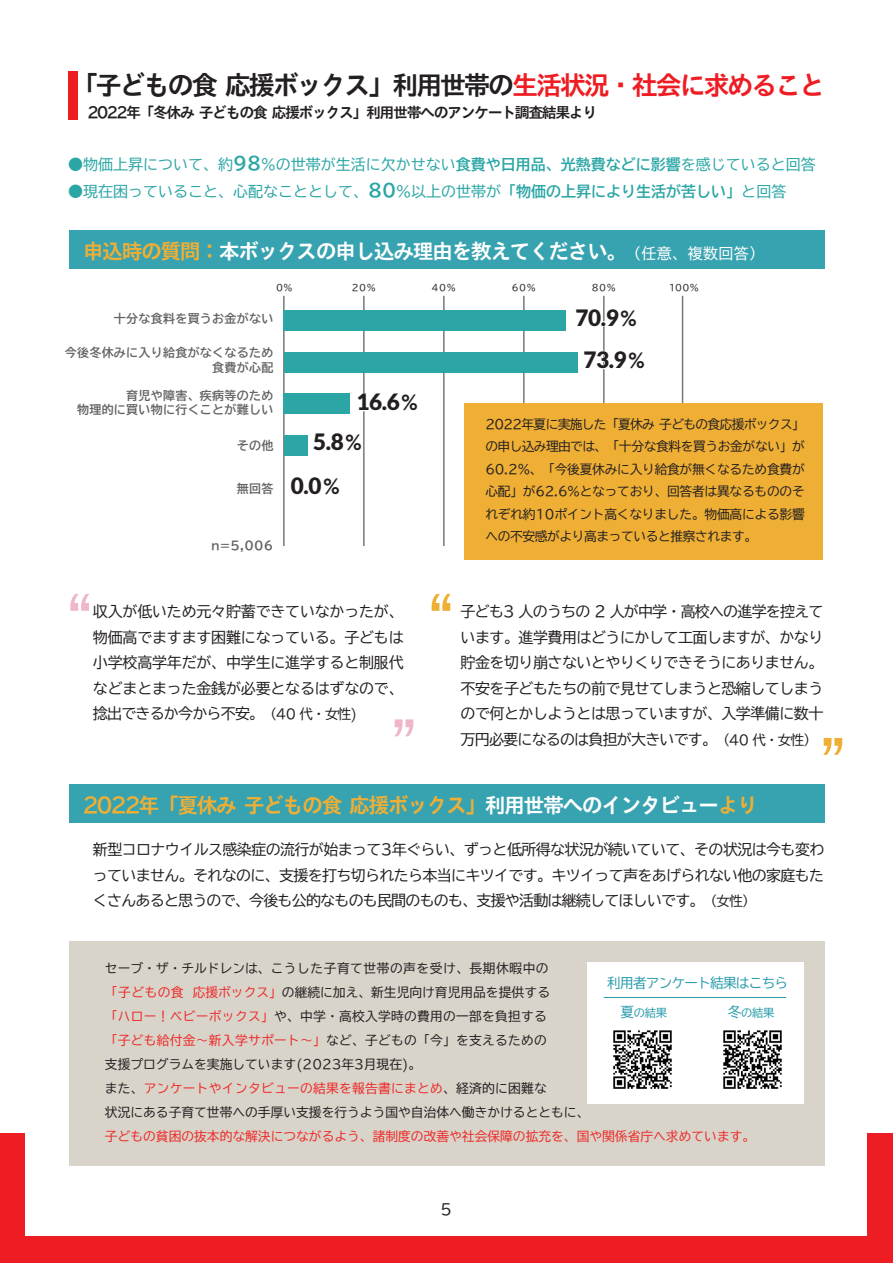
<style>
.page{position:relative;width:893px;height:1263px;background:#fff}
.page>*{position:absolute;margin:0;border:0;box-sizing:border-box;transform-origin:0 0}
.t1{font:26.55px "TB Go Std B";letter-spacing:-.1em;color:#231f20}
.t2{font:900 22.5px/42.6px "Lato";color:#231f20;text-align:center}
.t3{font:21px "TB Go Std B";letter-spacing:-.075em;color:#fff}
.t4{font:21px "TB Go Std B";letter-spacing:-.075em;color:#efaf35}
.t5{font:15px/25.5px "TBUD Go Std";letter-spacing:-.055em;color:#231f20;text-align:justify}
.t6{font:15px "TBUD Go Std";color:#2ba6a5}
.t7{font:15px "TB Go Std B";letter-spacing:-.1em;color:#231f20}
.t8{font:13.65px "TBUD Go Std";letter-spacing:-.06em;color:#299cad}
.t9{font:12.75px/24px "TBUD Go Std";letter-spacing:.02em;color:#231f20}
.t10{font:12.75px/22.5px "TBUD Go Std";color:#231f20;text-align:justify}
.t11{font:12.75px "TBUD Go Std";color:#ee2928}
.t12{font:700 12px/14.4px "TBUD Go Std";letter-spacing:.025em;color:#636366;text-align:right}
.t13{font:11.25px "TBUD Go Std";letter-spacing:-.02em;color:#299cad}
.t14{font:9px "TBUD Go Std";letter-spacing:-.055em;color:#231f20}
.s1{color:#ee1d23}
.s2{font-weight:700;font-size:18px}
.s3{font-weight:700}
.s4{color:#efaf35}
.s5{font-family:"TBUD Go Std";font-size:15px}
.s6{font-family:"Gill Sans Infant Std";font-weight:700}
.s7{font-size:13.5px}
.s8{color:#fff}
.s9{color:#ee2928}
.s10{font-size:13.65px}
</style>
<div class="page">
<div style="left:0;top:1134px;width:892px;height:129px;background:#ee1d23"></div>
<div style="left:26px;top:23px;width:841px;height:1212px;background:#fff"></div>
<hr style="left:892px;top:1134px;width:1px;height:129px;background:#ee1d23">
<div style="left:68px;top:71px;width:9px;height:48px;background:#ee1d23"></div>
<div style="left:69px;top:941px;width:755px;height:224px;background:#d8d4ca"></div>
<div style="left:587px;top:962px;width:217px;height:141px;background:#fff"></div>
<img style="left:613px;top:1030px;width:59px;height:59px">
<img style="left:723px;top:1030px;width:59px;height:59px">
<svg style="left:70px;top:594px;width:19px;height:17px"></svg>
<svg style="left:394px;top:719px;width:19px;height:17px"></svg>
<svg style="left:432px;top:594px;width:19px;height:17px"></svg>
<svg style="left:823px;top:738px;width:19px;height:17px"></svg>
<div style="left:69px;top:784px;width:755px;height:39px;background:#38a3b0"></div>
<div style="left:69px;top:230px;width:755px;height:39px;background:#38a3b0"></div>
<hr style="left:283px;top:296px;width:2px;height:250px;background:#76787b">
<hr style="left:363px;top:296px;width:2px;height:250px;background:#76787b">
<hr style="left:443px;top:296px;width:2px;height:250px;background:#76787b">
<hr style="left:523px;top:296px;width:2px;height:250px;background:#76787b">
<hr style="left:603px;top:296px;width:2px;height:250px;background:#76787b">
<hr style="left:682px;top:296px;width:1px;height:250px;background:#76787b">
<div style="left:284px;top:310px;width:282px;height:21px;background:#2ba6a5"></div>
<div style="left:284px;top:352px;width:293px;height:20px;background:#2ba6a5"></div>
<div style="left:284px;top:394px;width:66px;height:20px;background:#2ba6a5"></div>
<div style="left:284px;top:435px;width:24px;height:20px;background:#2ba6a5"></div>
<svg style="left:603px;top:307px;width:2px;height:21px"></svg>
<svg style="left:603px;top:350px;width:2px;height:21px"></svg>
<svg style="left:363px;top:392px;width:2px;height:21px"></svg>
<div style="left:464px;top:404px;width:359px;height:156px;background:#efaf35"></div>
<hr style="left:604px;top:997px;width:182px;height:1px;background:#299cad">
<h1 class="t1" style="left:72px;top:62px;width:755px">「子どもの食 応援ボックス」利用世帯の<span class="s1">生活状況・社会に求めること</span></h1>
<p class="t7" style="left:88px;top:99px;width:511px">2022年「冬休み 子どもの食 応援ボックス」利用世帯へのアンケート調査結果より</p>
<p class="t6" style="left:68px;top:152px;width:749px">●物価上昇について、約<span class="s2">98</span>%の世帯が生活に欠かせない<span class="s3">食費や日用品、光熱費などに影響</span>を感じていると回答</p>
<p class="t6" style="left:68px;top:179px;width:720px">●現在困っていること、心配なこととして、<span class="s2">80</span>％以上の世帯が<span class="s3">「物価の上昇により生活が苦しい」</span>と回答</p>
<h3 class="t3" style="left:83px;top:233px;width:683px"><span class="s4">申込時の質問：</span>本ボックスの申し込み理由を教えてください。<span class="s5">（任意、複数回答）</span></h3>
<p class="t14" style="left:275px;top:281px;width:19px">０％</p>
<p class="t14" style="left:352px;top:281px;width:25px">2０％</p>
<p class="t14" style="left:432px;top:281px;width:25px">4０％</p>
<p class="t14" style="left:512px;top:281px;width:25px">6０％</p>
<p class="t14" style="left:592px;top:281px;width:25px">8０％</p>
<p class="t14" style="left:669px;top:281px;width:32px">10０％</p>
<h2 class="t2" style="left:576px;top:296px;width:71px">70.9<span class="s6">%<br></span>73.9<span class="s6">%</span></h2>
<h2 class="t2" style="left:313px;top:382px;width:106px;line-height:39.8px;text-align:left;text-indent:43px">16.6<span class="s6">%<br></span>5.8<span class="s6">%</span></h2>
<h2 class="t2" style="left:291px;top:464px;width:50px">0.0<span class="s6">%</span></h2>
<p class="t12" style="left:114px;top:311px;width:161px">十分な食料を買うお金がない</p>
<p class="t12" style="left:65px;top:346px;width:210px">今後冬休みに入り給食がなくなるため食費が心配</p>
<p class="t12" style="left:77px;top:388px;width:198px">育児や障害、疾病等のため<br>物理的に買い物に行くことが難しい</p>
<p class="t12" style="left:237px;top:439px;width:38px">その他</p>
<p class="t12" style="left:237px;top:481px;width:38px">無回答</p>
<p class="t10" style="left:485px;top:412px;width:321px">2022年夏に実施した「夏休み 子どもの食応援ボックス」の申し込み理由では、「十分な食料を買うお金がない」が60.2%、「今後夏休みに入り給食が無くなるため食費が心配」が62.6%となっており、回答者は異なるもののそれぞれ約10ポイント高くなりました。物価高による影響への不安感がより高まっていると推察されます。</p>
<p class="t12" style="left:211px;top:538px;width:64px">n=5,006</p>
<p class="t5" style="left:93px;top:599px;width:312px">収入が低いため元々貯蓄できていなかったが、物価高でますます困難になっている。子どもは小学校高学年だが、中学生に進学すると制服代などまとまった金銭が必要となるはずなので、捻出できるか今から不安。<span class="s7">（40 代・女性)</span></p>
<p class="t5" style="left:461px;top:599px;width:364px">子ども3 人のうちの 2 人が中学・高校への進学を控えています。進学費用はどうにかして工面しますが、かなり貯金を切り崩さないとやりくりできそうにありません。不安を子どもたちの前で見せてしまうと恐縮してしまうので何とかしようとは思っていますが、入学準備に数十万円必要になるのは負担が大きいです。<span class="s7">（40 代・女性）</span></p>
<h3 class="t4" style="left:83px;top:787px;width:677px">2022年「夏休み 子どもの食 応援ボックス」<span class="s8">利用世帯へのインタビュー</span>より</h3>
<p class="t5" style="left:93px;top:836px;width:733px">新型コロナウイルス感染症の流行が始まって3年ぐらい、ずっと低所得な状況が続いていて、その状況は今も変わっていません。それなのに、支援を打ち切られたら本当にキツイです。キツイって声をあげられない他の家庭もたくさんあると思うので、今後も公的なものも民間のものも、支援や活動は継続してほしいです。<span class="s7">（女性）</span></p>
<p class="t9" style="left:105px;top:956px;width:486px">セーブ・ザ・チルドレンは、こうした子育て世帯の声を受け、長期休暇中の<br><span class="s9">「子どもの食 応援ボックス」</span>の継続に加え、新生児向け育児用品を提供する<br><span class="s9">「ハロー！ベビーボックス」</span>や、中学・高校入学時の費用の一部を負担する<br><span class="s9">「子ども給付金～新入学サポート～」</span>など、子どもの「今」を支えるための<br>支援プログラムを実施しています(2023年3月現在)。<br>また、<span class="s9">アンケートやインタビューの結果を報告書にまとめ</span>、経済的に困難な<br>状況にある子育て世帯への手厚い支援を行うよう国や自治体へ働きかけるとともに、</p>
<p class="t11" style="left:105px;top:1125px;width:652px">子どもの貧困の抜本的な解決につながるよう、諸制度の改善や社会保障の拡充を、国や関係省庁へ求めています。</p>
<p class="t8" style="left:607px;top:971px;width:182px">利用者アンケート結果はこちら</p>
<p class="t13" style="left:620px;top:1003px;width:48px"><span class="s10">夏</span>の結果</p>
<p class="t13" style="left:728px;top:1003px;width:48px"><span class="s10">冬</span>の結果</p>
<p class="t5" style="left:440px;top:1196px;width:13px">5</p>
</div>
